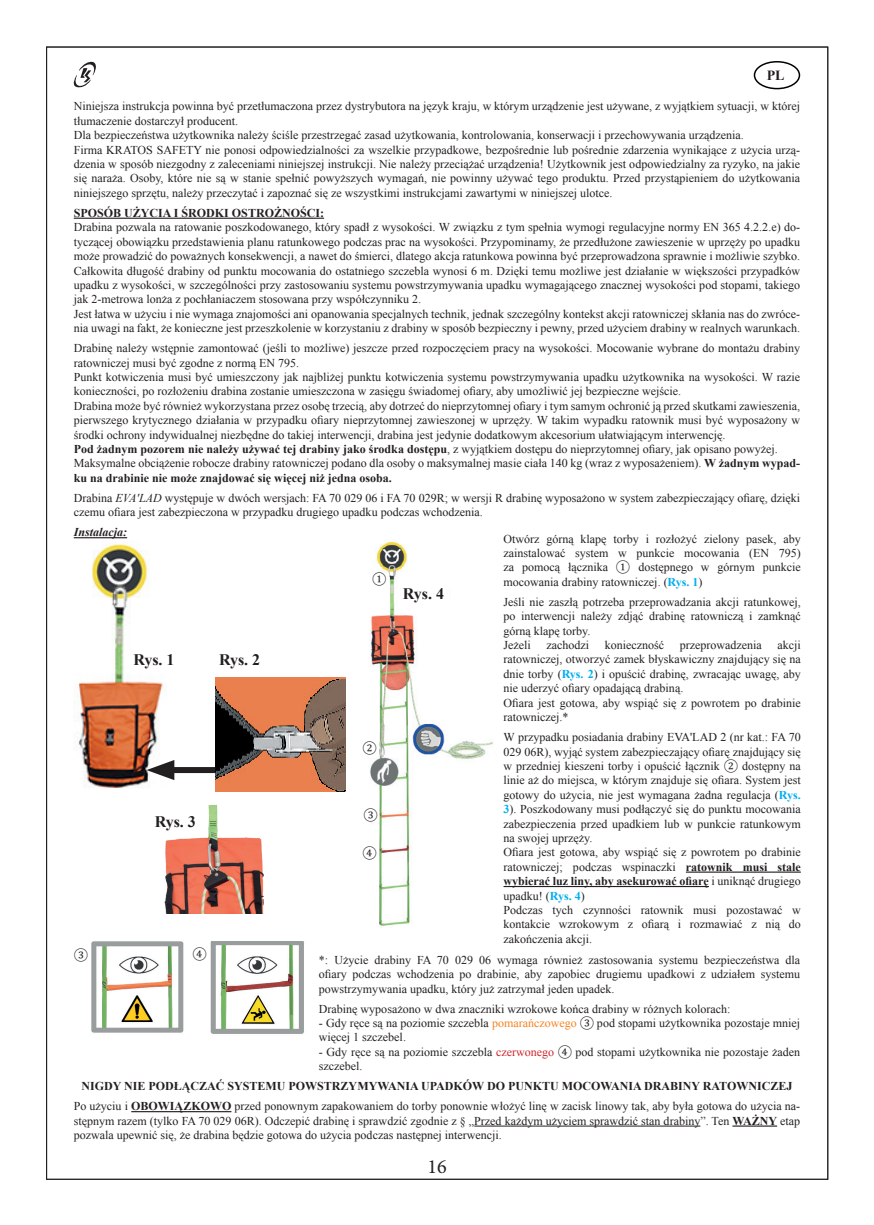
<style>
.page{position:relative;width:874px;height:1225px;background:#fff}
.page>*{position:absolute;margin:0;border:0;box-sizing:border-box;transform-origin:0 0}
.t1{font:20px "Minion Pro";color:#231f20}
.t2{font:700 16px "Times New Roman";letter-spacing:-.015em;color:#231f20}
.t3{font:700 14px "Times New Roman";color:#231f20}
.t4{font:12px/14.4px "Times New Roman";color:#231f20}
.t5{font:700 12px "Times New Roman";color:#231f20}
.t6{font:italic 700 12px "Times New Roman";color:#231f20}
.t7{font:12px "Cambria";color:#231f20}
.s1{font-weight:700}
.s2{font-style:italic}
.s3{font-family:"Cambria"}
.s4{font-weight:700;color:#00aeef}
.s5{color:#f58220}
.s6{color:#d1232a}
</style>
<div class="page">
<svg style="left:73px;top:61px;width:23px;height:27px"></svg>
<hr style="left:74px;top:218px;width:250px;height:1px;background:#231f20">
<hr style="left:74px;top:537px;width:53px;height:1px;background:#231f20">
<hr style="left:131px;top:1111px;width:100px;height:1px;background:#231f20">
<hr style="left:474px;top:1125px;width:226px;height:1px;background:#231f20">
<hr style="left:732px;top:1125px;width:44px;height:1px;background:#231f20">
<div style="left:753px;top:61px;width:46px;height:28px;border:2px solid #000;border-radius:50%"></div>
<img style="left:76px;top:544px;width:87px;height:244px">
<img style="left:215px;top:677px;width:131px;height:114px">
<hr style="left:685px;top:871px;width:115px;height:1px;background:#231f20">
<hr style="left:503px;top:886px;width:205px;height:1px;background:#231f20">
<img style="left:370px;top:542px;width:123px;height:384px">
<img style="left:164px;top:805px;width:100px;height:108px">
<img style="left:91px;top:941px;width:93px;height:92px">
<img style="left:210px;top:941px;width:94px;height:93px">
<div style="left:372px;top:573px;width:16px;height:16px;background:#fff"></div>
<div style="left:362px;top:742px;width:16px;height:16px;background:#fff"></div>
<div style="left:363px;top:809px;width:16px;height:12px;background:#fff"></div>
<div style="left:362px;top:847px;width:16px;height:13px;background:#fff"></div>
<div style="left:163px;top:767px;width:52px;height:6px;background:#231f20"></div>
<svg style="left:146px;top:760px;width:28px;height:20px"></svg>
<p class="t3" style="left:766px;top:66px;width:19px">PL</p>
<p class="t4" style="left:74px;top:99px;width:727px">Niniejsza instrukcja powinna być przetłumaczona przez dystrybutora na język kraju, w którym urządzenie jest używane, z wyjątkiem sytuacji, w której tłumaczenie dostarczył producent.<br>Dla bezpieczeństwa użytkownika należy ściśle przestrzegać zasad użytkowania, kontrolowania, konserwacji i przechowywania urządzenia.<br>Firma KRATOS SAFETY nie ponosi odpowiedzialności za wszelkie przypadkowe, bezpośrednie lub pośrednie zdarzenia wynikające z użycia urzą&shy;dzenia w sposób niezgodny z zaleceniami niniejszej instrukcji. Nie należy przeciążać urządzenia! Użytkownik jest odpowiedzialny za ryzyko, na jakie się naraża. Osoby, które nie są w stanie spełnić powyższych wymagań, nie powinny używać tego produktu. Przed przystąpieniem do użytkowania niniejszego sprzętu, należy przeczytać i zapoznać się ze wszystkimi instrukcjami zawartymi w niniejszej ulotce.</p>
<p class="t5" style="left:74px;top:205px;width:252px">SPOSÓB UŻYCIA I ŚRODKI OSTROŻNOŚCI:</p>
<p class="t4" style="left:74px;top:220px;width:727px">Drabina pozwala na ratowanie poszkodowanego, który spadł z wysokości. W związku z tym spełnia wymogi regulacyjne normy EN 365 4.2.2.e) do&shy;tyczącej obowiązku przedstawienia planu ratunkowego podczas prac na wysokości. Przypominamy, że przedłużone zawieszenie w uprzęży po upadku może prowadzić do poważnych konsekwencji, a nawet do śmierci, dlatego akcja ratunkowa powinna być przeprowadzona sprawnie i możliwie szybko.<br>Całkowita długość drabiny od punktu mocowania do ostatniego szczebla wynosi 6 m. Dzięki temu możliwe jest działanie w większości przypadków upadku z wysokości, w szczególności przy zastosowaniu systemu powstrzymywania upadku wymagającego znacznej wysokości pod stopami, takiego jak 2-metrowa lonża z pochłaniaczem stosowana przy współczynniku 2.<br>Jest łatwa w użyciu i nie wymaga znajomości ani opanowania specjalnych technik, jednak szczególny kontekst akcji ratowniczej skłania nas do zwróce&shy;nia uwagi na fakt, że konieczne jest przeszkolenie w korzystaniu z drabiny w sposób bezpieczny i pewny, przed użyciem drabiny w realnych warunkach.</p>
<p class="t4" style="left:74px;top:341px;width:727px">Drabinę należy wstępnie zamontować (jeśli to możliwe) jeszcze przed rozpoczęciem pracy na wysokości. Mocowanie wybrane do montażu drabiny ratowniczej musi być zgodne z normą EN 795.<br>Punkt kotwiczenia musi być umieszczony jak najbliżej punktu kotwiczenia systemu powstrzymywania upadku użytkownika na wysokości. W razie konieczności, po rozłożeniu drabina zostanie umieszczona w zasięgu świadomej ofiary, aby umożliwić jej bezpieczne wejście.<br>Drabina może być również wykorzystana przez osobę trzecią, aby dotrzeć do nieprzytomnej ofiary i tym samym ochronić ją przed skutkami zawieszenia, pierwszego krytycznego działania w przypadku ofiary nieprzytomnej zawieszonej w uprzęży. W takim wypadku ratownik musi być wyposażony w środki ochrony indywidualnej niezbędne do takiej interwencji, drabina jest jedynie dodatkowym akcesorium ułatwiającym interwencję.<br><span class="s1">Pod żadnym pozorem nie należy używać tej drabiny jako środka dostępu</span>, z wyjątkiem dostępu do nieprzytomnej ofiary, jak opisano powyżej.<br>Maksymalne obciążenie robocze drabiny ratowniczej podano dla osoby o maksymalnej masie ciała 140 kg (wraz z wyposażeniem). <span class="s1">W żadnym wypad&shy;ku na drabinie nie może znajdować się więcej niż jedna osoba.</span></p>
<p class="t4" style="left:74px;top:490px;width:727px">Drabina <span class="s2">EVA'LAD</span> występuje w dwóch wersjach: FA 70 029 06 i FA 70 029R; w wersji R drabinę wyposażono w system zabezpieczający ofiarę, dzięki czemu ofiara jest zabezpieczona w przypadku drugiego upadku podczas wchodzenia.</p>
<p class="t6" style="left:74px;top:524px;width:55px">Instalacja:</p>
<p class="t4" style="left:503px;top:531px;width:299px;text-align:justify">Otwórz górną klapę torby i rozłożyć zielony pasek, aby zainstalować system w punkcie mocowania (EN 795) za pomocą łącznika <span class="s3">①</span> dostępnego w górnym punkcie mocowania drabiny ratowniczej. (<span class="s4">Rys. 1</span>)</p>
<p class="t4" style="left:503px;top:594px;width:299px">Jeśli nie zaszłą potrzeba przeprowadzania akcji ratunkowej, po interwencji należy zdjąć drabinę ratowniczą i zamknąć górną klapę torby.<br>Jeżeli</p>
<p class="t7" style="left:372px;top:572px;width:16px">①</p>
<h2 class="t2" style="left:403px;top:582px;width:43px">Rys. 4</h2>
<p class="t4" style="left:503px;top:637px;width:299px;text-indent:274px">akcji ratowniczej, otworzyć zamek błyskawiczny znajdujący się na dnie torby (<span class="s4">Rys. 2</span>) i opuścić drabinę, zwracając uwagę, aby nie uderzyć ofiary opadającą drabiną.<br>Ofiara jest gotowa, aby wspiąć się z powrotem po drabinie ratowniczej.*</p>
<p class="t4" style="left:503px;top:729px;width:299px">W przypadku posiadania drabiny EVA'LAD 2 (nr kat.: FA 70<br>029 06R), wyjąć system zabezpieczający ofiarę znajdujący się w przedniej kieszeni torby i opuścić łącznik <span class="s3">②</span> dostępny na linie aż do miejsca, w którym znajduje się ofiara. System jest gotowy do użycia, nie jest wymagana żadna regulacja (<span class="s4">Rys.<br>3</span>). Poszkodowany musi podłączyć się do punktu mocowania zabezpieczenia przed upadkiem lub w punkcie ratunkowym na swojej uprzęży.<br>Ofiara jest gotowa, aby wspiąć się z powrotem po drabinie ratowniczej; podczas wspinaczki <span class="s1">ratownik musi stale wybierać luz liny, aby asekurować ofiarę</span> i uniknąć drugiego upadku! (<span class="s4">Rys. 4</span>)<br>Podczas tych czynności ratownik musi pozostawać w kontakcie wzrokowym z ofiarą i rozmawiać z nią do zakończenia akcji.</p>
<p class="t4" style="left:546px;top:637px;width:44px">zachodzi</p>
<p class="t4" style="left:604px;top:637px;width:61px">konieczność</p>
<p class="t4" style="left:679px;top:637px;width:83px">przeprowadzenia</p>
<h2 class="t2" style="left:133px;top:649px;width:43px">Rys. 1</h2>
<h2 class="t2" style="left:219px;top:649px;width:43px">Rys. 2</h2>
<p class="t7" style="left:362px;top:741px;width:16px">②</p>
<p class="t7" style="left:363px;top:807px;width:16px">③</p>
<p class="t7" style="left:362px;top:845px;width:16px">④</p>
<h2 class="t2" style="left:155px;top:810px;width:43px">Rys. 3</h2>
<p class="t7" style="left:74px;top:948px;width:16px">③</p>
<p class="t7" style="left:192px;top:946px;width:16px">④</p>
<p class="t4" style="left:319px;top:952px;width:482px;text-align:justify">*: Użycie drabiny FA 70 029 06 wymaga również zastosowania systemu bezpieczeństwa dla ofiary podczas wchodzenia po drabinie, aby zapobiec drugiemu upadkowi z udziałem systemu powstrzymywania upadku, który już zatrzymał jeden upadek.</p>
<p class="t4" style="left:319px;top:1001px;width:413px">Drabinę wyposażono w dwa znaczniki wzrokowe końca drabiny w różnych kolorach:</p>
<p class="t4" style="left:319px;top:1015px;width:482px">- Gdy ręce są na poziomie szczebla <span class="s5">pomarańczowego</span> <span class="s3">③</span> pod stopami użytkownika pozostaje mniej więcej 1 szczebel.</p>
<p class="t4" style="left:319px;top:1044px;width:482px">- Gdy ręce są na poziomie szczebla <span class="s6">czerwonego</span> <span class="s3">④</span> pod stopami użytkownika nie pozostaje żaden szczebel.</p>
<p class="t4" style="left:74px;top:1076px;width:727px;line-height:20px;text-align:center"><span class="s1">NIGDY NIE PODŁĄCZAĆ SYSTEMU POWSTRZYMYWANIA UPADKÓW DO PUNKTU MOCOWANIA DRABINY RATOWNICZEJ<br></span>Po użyciu i <span class="s1">OBOWIĄZKOWO</span> przed ponownym zapakowaniem do torby ponownie włożyć linę w zacisk linowy tak, aby była gotowa do użycia na-</p>
<p class="t4" style="left:74px;top:1113px;width:727px">stępnym razem (tylko FA 70 029 06R). Odczepić drabinę i sprawdzić zgodnie z § „Przed każdym użyciem sprawdzić stan drabiny”. Ten <span class="s1">WAŻNY</span> etap pozwala upewnić się, że drabina będzie gotowa do użycia podczas następnej interwencji.</p>
<h1 class="t1" style="left:427px;top:1153px;width:21px">16</h1>
</div>
